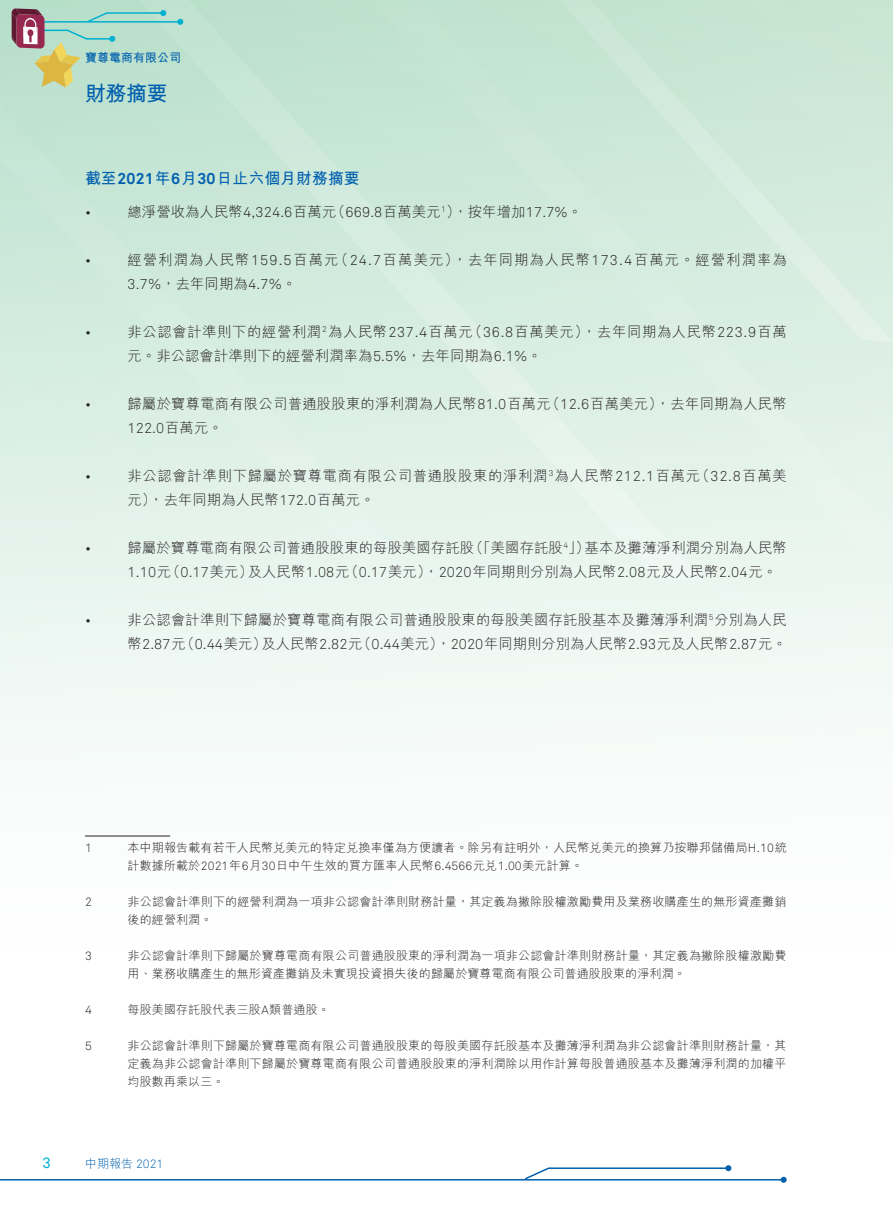
<style>
.page{position:relative;width:893px;height:1212px;background:#f2f9f6}
.page>*{position:absolute;margin:0;border:0;box-sizing:border-box;transform-origin:0 0}
.t1{font:700 21px "M Hei HK";color:#0160ae}
.t2{font:700 15.75px "M Hei HK";letter-spacing:.01em;color:#0160ae}
.t3{font:15px "Akkurat Pro";color:#00b0d1}
.t4{font:300 14.25px "M Hei HK";letter-spacing:.02em;color:#231f20}
.t5{font:300 14.25px "M Hei HK";letter-spacing:.08em;color:#231f20}
.t6{font:14.25px "Akkurat Light Pro";letter-spacing:.01em;color:#231f20}
.t7{font:300 14.25px "M Hei HK";letter-spacing:.05em;color:#231f20}
.t8{font:300 14.25px "M Hei HK";letter-spacing:.055em;color:#231f20}
.t9{font:300 12px/18px "M Hei HK";letter-spacing:.015em;color:#231f20}
.t10{font:700 12px "M Hei HK";color:#0160ae}
.t11{font:300 12px "M Hei HK";color:#0160ae}
.t12{font:12px "Akkurat Light Pro";color:#231f20}
.t13{font:8.25px "Akkurat Light Pro";color:#231f20}
.s1{font-family:"Akkurat Pro"}
.s2{font-family:"Akkurat Light Pro";font-weight:400}
.s3{font-family:"M Hei HK";font-weight:300}
</style>
<div class="page">
<svg style="left:422px;top:0;width:471px;height:535px"></svg>
<svg style="left:0;top:0;width:422px;height:570px"></svg>
<div style="left:498px;top:855px;width:395px;height:357px;background:#fff"></div>
<div style="left:113px;top:835px;width:385px;height:377px;background:#fff"></div>
<div style="left:0;top:835px;width:113px;height:377px;background:#fff"></div>
<hr style="left:0;top:1179px;width:784px;height:1px;background:#0160ae">
<svg style="left:781px;top:1177px;width:6px;height:6px"></svg>
<svg style="left:523px;top:1165px;width:208px;height:16px"></svg>
<hr style="left:40px;top:21px;width:140px;height:2px;background:#00b0d1">
<svg style="left:177px;top:19px;width:6px;height:6px"></svg>
<svg style="left:12px;top:9px;width:154px;height:79px;background:#b4cdb7"></svg>
<hr style="left:85px;top:836px;width:85px;height:1px;background:#231f20">
<p class="t10" style="left:85px;top:49px;width:97px">寶尊電商有限公司</p>
<h1 class="t1" style="left:85px;top:78px;width:84px">財務摘要</h1>
<h2 class="t2" style="left:85px;top:167px;width:276px">截至<span class="s1">2021</span>年<span class="s1">6</span>月<span class="s1">30</span>日止六個月財務摘要</h2>
<p class="t4" style="left:331px;top:204px;width:253px">（<span class="s2">669.8</span>百萬美元 ，）<sup>1</sup> 按年增加<span class="s2">17.7%</span>。</p>
<p class="t4" style="left:128px;top:204px;width:210px">總淨營收為人民幣<span class="s2">4,324.6</span>百萬元</p>
<p class="t6" style="left:85px;top:203px;width:8px">•</p>
<p class="t6" style="left:85px;top:251px;width:8px">•</p>
<p class="t6" style="left:85px;top:323px;width:8px">•</p>
<p class="t6" style="left:85px;top:395px;width:8px">•</p>
<p class="t6" style="left:85px;top:467px;width:8px">•</p>
<p class="t6" style="left:85px;top:539px;width:8px">•</p>
<p class="t6" style="left:85px;top:611px;width:8px">•</p>
<p class="t5" style="left:334px;top:252px;width:454px">（<span class="s2">24.7</span>百萬美元 ，） 去年同期為人民幣<span class="s2">173.4</span>百萬元。經營利潤率為</p>
<p class="t5" style="left:128px;top:252px;width:212px">經營利潤為人民幣<span class="s2">159.5</span>百萬元</p>
<p class="t6" style="left:128px;top:275px;width:170px">3.7%<span class="s3">，去年同期為</span>4.7%<span class="s3">。</span></p>
<p class="t7" style="left:468px;top:324px;width:320px">（<span class="s2">36.8</span>百萬美元，）去年同期為人民幣<span class="s2">223.9</span>百萬</p>
<p class="t7" style="left:128px;top:324px;width:195px">非公認會計準則下的經營利潤</p>
<p class="t4" style="left:328px;top:324px;width:146px">為人民幣<span class="s2">237.4</span>百萬元</p>
<p class="t13" style="left:322px;top:324px;width:6px">2</p>
<p class="t4" style="left:128px;top:348px;width:416px">元。非公認會計準則下的經營利潤率為<span class="s2">5.5%</span>，去年同期為<span class="s2">6.1%</span>。</p>
<p class="t4" style="left:546px;top:396px;width:242px">（<span class="s2">12.6</span>百萬美元，）去年同期為人民幣</p>
<p class="t4" style="left:128px;top:396px;width:425px">歸屬於寶尊電商有限公司普通股股東的淨利潤為人民幣<span class="s2">81.0</span>百萬元</p>
<p class="t6" style="left:128px;top:419px;width:97px">122.0<span class="s3">百萬元。</span></p>
<p class="t4" style="left:695px;top:468px;width:93px">（<span class="s2">32.8</span>百萬美</p>
<p class="t8" style="left:128px;top:468px;width:421px">非公認會計準則下歸屬於寶尊電商有限公司普通股股東的淨利潤</p>
<p class="t4" style="left:554px;top:468px;width:147px">為人民幣<span class="s2">212.1</span>百萬元</p>
<p class="t13" style="left:549px;top:468px;width:6px">3</p>
<p class="t4" style="left:128px;top:492px;width:249px">元，）去年同期為人民幣<span class="s2">172.0</span>百萬元。</p>
<p class="t4" style="left:128px;top:540px;width:348px">歸屬於寶尊電商有限公司普通股股東的每股美國存託股</p>
<p class="t4" style="left:469px;top:540px;width:122px">（「美國存託股」）</p>
<p class="t4" style="left:585px;top:540px;width:204px">基本及攤薄淨利潤分別為人民幣</p>
<p class="t13" style="left:563px;top:540px;width:6px">4</p>
<p class="t4" style="left:166px;top:564px;width:88px">（<span class="s2">0.17</span>美元）</p>
<p class="t4" style="left:344px;top:564px;width:88px">（<span class="s2">0.17</span>美元）</p>
<p class="t4" style="left:248px;top:564px;width:103px">及人民幣<span class="s2">1.08</span>元</p>
<p class="t4" style="left:424px;top:564px;width:354px">，<span class="s2">2020</span>年同期則分別為人民幣<span class="s2">2.08</span>元及人民幣<span class="s2">2.04</span>元。</p>
<p class="t6" style="left:128px;top:563px;width:45px">1.10<span class="s3">元</span></p>
<p class="t4" style="left:128px;top:612px;width:661px">非公認會計準則下歸屬於寶尊電商有限公司普通股股東的每股美國存託股基本及攤薄淨利潤分別為人民</p>
<p class="t13" style="left:709px;top:612px;width:6px">5</p>
<p class="t4" style="left:180px;top:636px;width:88px">（<span class="s2">0.44</span>美元）</p>
<p class="t4" style="left:357px;top:636px;width:88px">（<span class="s2">0.44</span>美元）</p>
<p class="t6" style="left:128px;top:635px;width:60px"><span class="s3">幣</span>2.87<span class="s3">元</span></p>
<p class="t4" style="left:261px;top:636px;width:103px">及人民幣<span class="s2">2.82</span>元</p>
<p class="t4" style="left:436px;top:636px;width:352px">，<span class="s2">2020</span>年同期則分別為人民幣<span class="s2">2.93</span>元及人民幣<span class="s2">2.87</span>元。</p>
<p class="t3" style="left:43px;top:1154px;width:10px">3</p>
<p class="t12" style="left:85px;top:840px;width:8px">1</p>
<p class="t12" style="left:85px;top:894px;width:8px">2</p>
<p class="t12" style="left:85px;top:948px;width:8px">3</p>
<p class="t12" style="left:85px;top:1002px;width:8px">4</p>
<p class="t12" style="left:85px;top:1038px;width:8px">5</p>
<p class="t9" style="left:128px;top:838px;width:661px">本中期報告載有若干人民幣兌美元的特定兌換率僅為方便讀者。除另有註明外，人民幣兌美元的換算乃按聯邦儲備局<span class="s2">H.10</span>統</p>
<p class="t9" style="left:128px;top:856px;width:457px">計數據所載於<span class="s2">2021</span>年<span class="s2">6</span>月<span class="s2">30</span>日中午生效的買方匯率人民幣<span class="s2">6.4566</span>元兌<span class="s2">1.00</span>美元計算。</p>
<p class="t9" style="left:128px;top:892px;width:660px">非公認會計準則下的經營利潤為一項非公認會計準則財務計量，其定義為撇除股權激勵費用及業務收購產生的無形資產攤銷</p>
<p class="t9" style="left:128px;top:910px;width:86px">後的經營利潤。</p>
<p class="t9" style="left:128px;top:946px;width:660px">非公認會計準則下歸屬於寶尊電商有限公司普通股股東的淨利潤為一項非公認會計準則財務計量，其定義為撇除股權激勵費</p>
<p class="t9" style="left:128px;top:964px;width:560px">用、業務收購產生的無形資產攤銷及未實現投資損失後的歸屬於寶尊電商有限公司普通股股東的淨利潤。</p>
<p class="t9" style="left:128px;top:1000px;width:204px">每股美國存託股代表三股<span class="s2">A</span>類普通股。</p>
<p class="t9" style="left:128px;top:1036px;width:660px">非公認會計準則下歸屬於寶尊電商有限公司普通股股東的每股美國存託股基本及攤薄淨利潤為非公認會計準則財務計量，其</p>
<p class="t9" style="left:128px;top:1054px;width:660px">定義為非公認會計準則下歸屬於寶尊電商有限公司普通股股東的淨利潤除以用作計算每股普通股基本及攤薄淨利潤的加權平均股數再乘以三。</p>
<p class="t11" style="left:85px;top:1157px;width:80px">中期報告 <span class="s2">2021</span></p>
</div>
